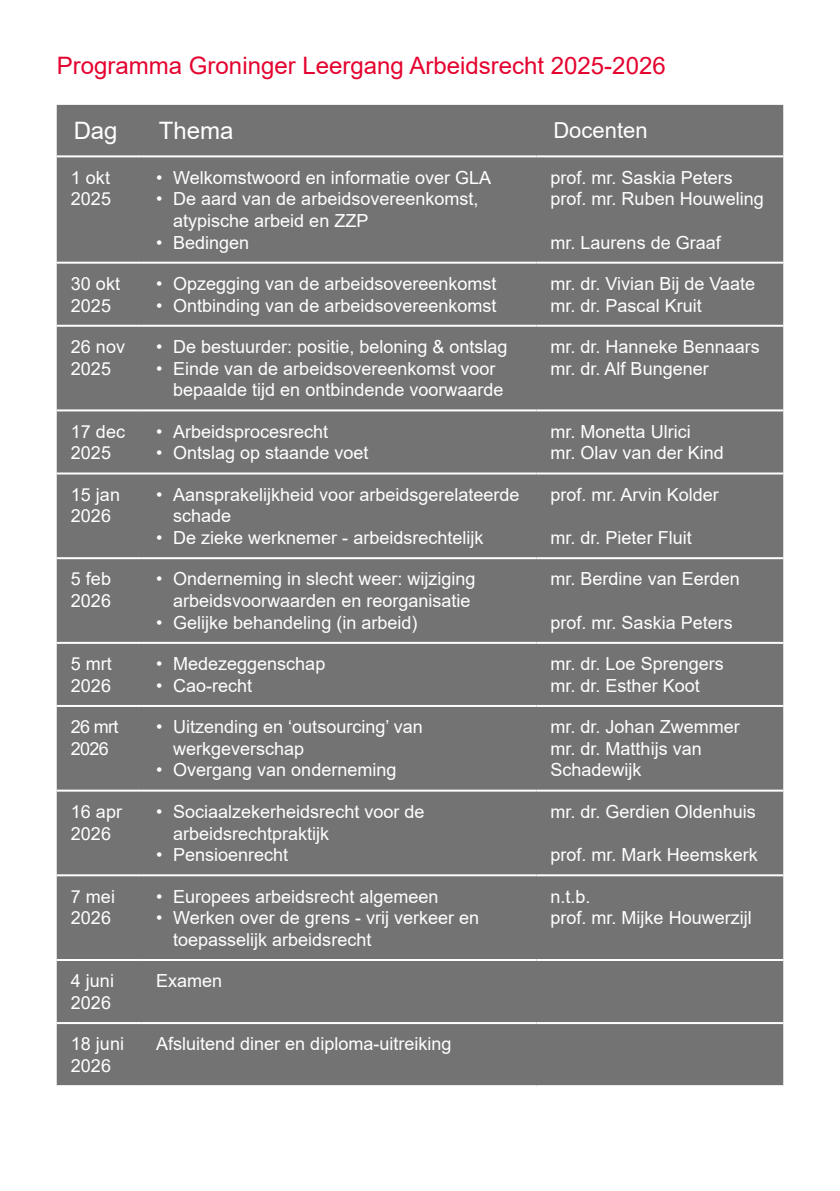
<style>
.page{position:relative;width:840px;height:1191px;background:#fff}
.page>*{position:absolute;margin:0;border:0;box-sizing:border-box;transform-origin:0 0}
.t1{font:24px "Arial";color:#e4032e}
.t2{font:24px "Arial";color:#fff}
.t3{font:22px "Arial";color:#fff}
.t4{font:18px/21.6px "Arial";color:#fff}
.t5{font:18px/21.6px "Arial";letter-spacing:-.04em;color:#fff}
</style>
<div class="page">
<div style="left:57px;top:105px;width:725px;height:980px;background:#747373"></div>
<hr style="left:57px;top:155px;width:85px;height:2px;background:#fff">
<hr style="left:142px;top:155px;width:394px;height:2px;background:#fff">
<hr style="left:536px;top:155px;width:246px;height:2px;background:#fff">
<hr style="left:57px;top:262px;width:85px;height:2px;background:#fff">
<hr style="left:142px;top:262px;width:394px;height:2px;background:#fff">
<hr style="left:536px;top:262px;width:246px;height:2px;background:#fff">
<hr style="left:57px;top:325px;width:85px;height:2px;background:#fff">
<hr style="left:142px;top:325px;width:394px;height:2px;background:#fff">
<hr style="left:536px;top:325px;width:246px;height:2px;background:#fff">
<hr style="left:57px;top:409px;width:85px;height:2px;background:#fff">
<hr style="left:142px;top:409px;width:394px;height:2px;background:#fff">
<hr style="left:536px;top:409px;width:246px;height:2px;background:#fff">
<hr style="left:57px;top:472px;width:85px;height:2px;background:#fff">
<hr style="left:142px;top:472px;width:394px;height:2px;background:#fff">
<hr style="left:536px;top:472px;width:246px;height:2px;background:#fff">
<hr style="left:57px;top:557px;width:85px;height:2px;background:#fff">
<hr style="left:142px;top:557px;width:394px;height:2px;background:#fff">
<hr style="left:536px;top:557px;width:246px;height:2px;background:#fff">
<hr style="left:57px;top:642px;width:85px;height:2px;background:#fff">
<hr style="left:142px;top:642px;width:394px;height:2px;background:#fff">
<hr style="left:536px;top:642px;width:246px;height:2px;background:#fff">
<hr style="left:57px;top:705px;width:85px;height:2px;background:#fff">
<hr style="left:142px;top:705px;width:394px;height:2px;background:#fff">
<hr style="left:536px;top:705px;width:246px;height:2px;background:#fff">
<hr style="left:57px;top:789px;width:85px;height:2px;background:#fff">
<hr style="left:142px;top:789px;width:394px;height:2px;background:#fff">
<hr style="left:536px;top:789px;width:246px;height:2px;background:#fff">
<hr style="left:57px;top:874px;width:85px;height:2px;background:#fff">
<hr style="left:142px;top:874px;width:394px;height:2px;background:#fff">
<hr style="left:536px;top:874px;width:246px;height:2px;background:#fff">
<hr style="left:57px;top:959px;width:85px;height:2px;background:#fff">
<hr style="left:142px;top:959px;width:394px;height:2px;background:#fff">
<hr style="left:536px;top:959px;width:246px;height:2px;background:#fff">
<hr style="left:57px;top:1022px;width:85px;height:2px;background:#fff">
<hr style="left:142px;top:1022px;width:394px;height:2px;background:#fff">
<hr style="left:536px;top:1022px;width:246px;height:2px;background:#fff">
<h1 class="t1" style="left:57px;top:49px;width:610px">Programma Groninger Leergang Arbeidsrecht 2025-2026</h1>
<h1 class="t2" style="left:74px;top:114px;width:45px">Dag</h1>
<h1 class="t2" style="left:159px;top:114px;width:76px">Thema</h1>
<p class="t3" style="left:553px;top:115px;width:96px">Docenten</p>
<p class="t4" style="left:71px;top:166px;width:42px">1 okt<br>2025</p>
<p class="t4" style="left:156px;top:166px;width:336px">• Welkomstwoord en informatie over GLA</p>
<p class="t4" style="left:550px;top:166px;width:215px">prof. mr. Saskia Peters prof. mr. Ruben Houweling</p>
<p class="t4" style="left:550px;top:231px;width:172px">mr. Laurens de Graaf</p>
<p class="t4" style="left:173px;top:188px;width:307px;text-indent:-17px">• De aard van de arbeidsovereenkomst, atypische arbeid en ZZP</p>
<p class="t4" style="left:156px;top:231px;width:95px">• Bedingen</p>
<p class="t4" style="left:71px;top:273px;width:51px">30 okt<br>2025</p>
<p class="t4" style="left:156px;top:273px;width:342px">• Opzegging van de arbeidsovereenkomst</p>
<p class="t4" style="left:156px;top:294px;width:342px">• Ontbinding van de arbeidsovereenkomst</p>
<p class="t4" style="left:71px;top:336px;width:56px">26 nov<br>2025</p>
<p class="t4" style="left:156px;top:336px;width:353px">• De bestuurder: positie, beloning &amp; ontslag</p>
<p class="t4" style="left:173px;top:357px;width:332px;text-indent:-17px">• Einde van de arbeidsovereenkomst voor bepaalde tijd en ontbindende voorwaarde</p>
<p class="t4" style="left:71px;top:420px;width:56px">17 dec<br>2025</p>
<p class="t4" style="left:156px;top:420px;width:174px">• Arbeidsprocesrecht</p>
<p class="t4" style="left:156px;top:442px;width:214px">• Ontslag op staande voet</p>
<p class="t4" style="left:71px;top:483px;width:51px">15 jan<br>2026</p>
<p class="t4" style="left:173px;top:483px;width:348px;text-indent:-17px">• Aansprakelijkheid voor arbeidsgerelateerde schade</p>
<p class="t4" style="left:156px;top:527px;width:329px">• De zieke werknemer - arbeidsrechtelijk</p>
<p class="t4" style="left:71px;top:568px;width:42px">5 feb<br>2026</p>
<p class="t4" style="left:156px;top:568px;width:321px;text-align:right">• Onderneming in slecht weer: wijziging arbeidsvoorwaarden en reorganisatie</p>
<p class="t4" style="left:156px;top:611px;width:263px">• Gelijke behandeling (in arbeid)</p>
<p class="t4" style="left:71px;top:653px;width:43px">5 mrt<br>2026</p>
<p class="t4" style="left:156px;top:653px;width:171px">• Medezeggenschap</p>
<p class="t4" style="left:156px;top:674px;width:98px">• Cao-recht</p>
<p class="t5" style="left:71px;top:716px;width:49px">26 mrt<br>2026</p>
<p class="t4" style="left:173px;top:716px;width:251px;text-indent:-17px">• Uitzending en ‘outsourcing’ van werkgeverschap</p>
<p class="t4" style="left:156px;top:759px;width:242px">• Overgang van onderneming</p>
<p class="t4" style="left:71px;top:800px;width:53px">16 apr<br>2026</p>
<p class="t4" style="left:173px;top:800px;width:253px;text-indent:-17px">• Sociaalzekerheidsrecht voor de arbeidsrechtpraktijk</p>
<p class="t4" style="left:156px;top:844px;width:134px">• Pensioenrecht</p>
<p class="t4" style="left:71px;top:885px;width:46px">7 mei<br>2026</p>
<p class="t4" style="left:156px;top:885px;width:284px">• Europees arbeidsrecht algemeen</p>
<p class="t4" style="left:173px;top:907px;width:307px;text-indent:-17px">• Werken over de grens - vrij verkeer en toepasselijk arbeidsrecht</p>
<p class="t4" style="left:71px;top:970px;width:45px">4 juni<br>2026</p>
<p class="t4" style="left:156px;top:970px;width:68px">Examen</p>
<p class="t4" style="left:71px;top:1033px;width:55px">18 juni<br>2026</p>
<p class="t4" style="left:156px;top:1033px;width:297px">Afsluitend diner en diploma-uitreiking</p>
<p class="t4" style="left:550px;top:273px;width:206px">mr. dr. Vivian Bij de Vaate mr. dr. Pascal Kruit</p>
<p class="t4" style="left:550px;top:336px;width:211px">mr. dr. Hanneke Bennaars mr. dr. Alf Bungener</p>
<p class="t4" style="left:550px;top:420px;width:175px">mr. Monetta Ulrici<br>mr. Olav van der Kind</p>
<p class="t4" style="left:550px;top:483px;width:170px">prof. mr. Arvin Kolder</p>
<p class="t4" style="left:550px;top:527px;width:143px">mr. dr. Pieter Fluit</p>
<p class="t4" style="left:550px;top:568px;width:191px">mr. Berdine van Eerden</p>
<p class="t4" style="left:550px;top:611px;width:184px">prof. mr. Saskia Peters</p>
<p class="t4" style="left:550px;top:653px;width:175px">mr. dr. Loe Sprengers mr. dr. Esther Koot</p>
<p class="t4" style="left:550px;top:716px;width:191px">mr. dr. Johan Zwemmer mr. dr. Matthijs van<br>Schadewijk</p>
<p class="t4" style="left:550px;top:800px;width:207px">mr. dr. Gerdien Oldenhuis</p>
<p class="t4" style="left:550px;top:844px;width:209px">prof. mr. Mark Heemskerk</p>
<p class="t4" style="left:550px;top:885px;width:203px">n.t.b.<br>prof. mr. Mijke Houwerzijl</p>
</div>
